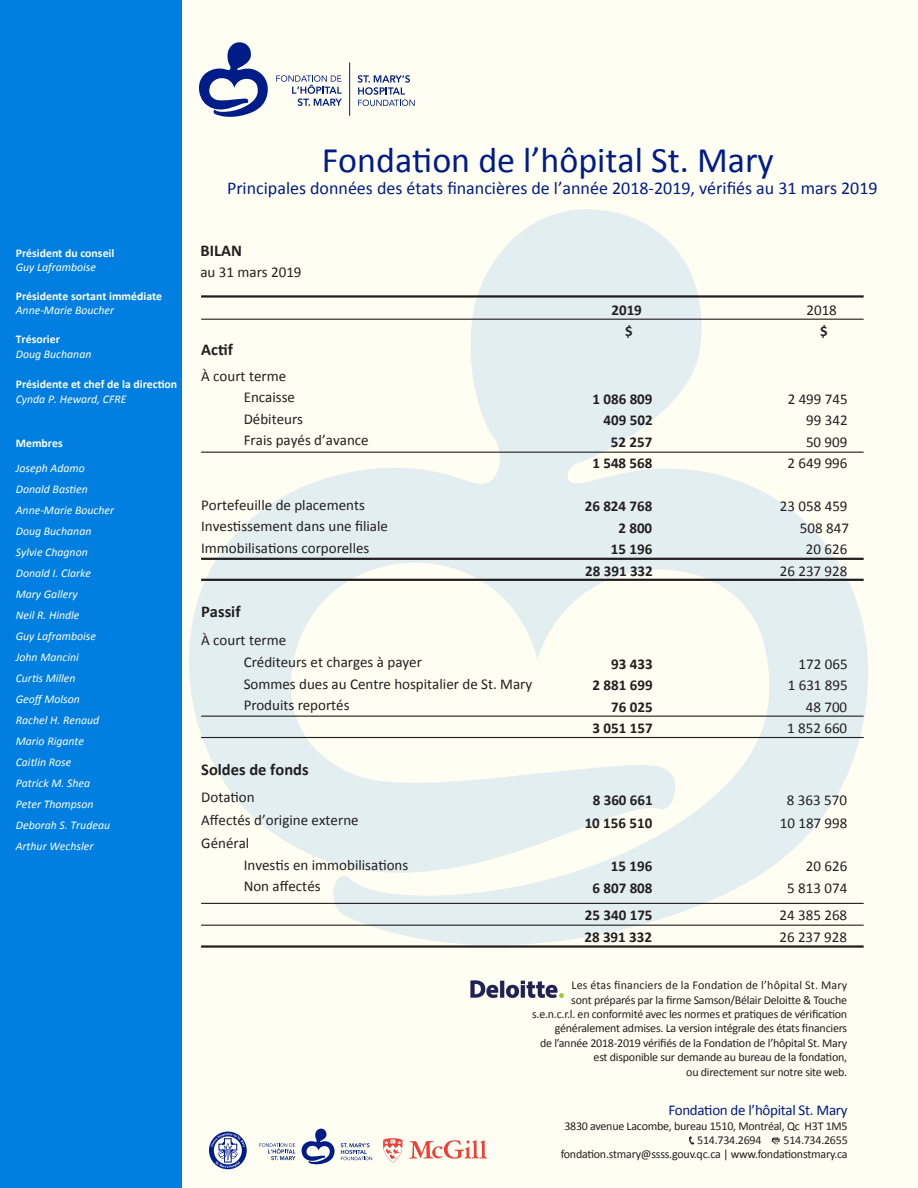
<style>
.page{position:relative;width:918px;height:1188px;background:#fff}
.page>*{position:absolute;margin:0;border:0;box-sizing:border-box;transform-origin:0 0}
.t1{font:36px "Calibri";color:#001c88}
.t2{font:18px "Calibri";color:#001c88}
.t3{font:700 16.5px "Calibri";color:#231f20}
.t4{font:15px/21.5px "Calibri";color:#231f20}
.t5{font:700 15px/21.5px "Calibri";color:#231f20;text-align:right}
.t6{font:15px "Calibri";letter-spacing:-.02em;color:#001c88}
.t7{font:12px/14.4px "Calibri";letter-spacing:-.02em;color:#231f20;text-align:right}
.t8{font:italic 11.85px/21px "Calibri";color:#fff}
.t9{font:700 11.85px "Calibri";color:#fff}
</style>
<div class="page">
<div style="left:181px;top:0;width:737px;height:1188px;background:#fffef2"></div>
<div style="left:0;top:0;width:181px;height:1188px;background:#007fe1"></div>
<svg style="left:199px;top:42px;width:69px;height:75px"></svg>
<svg style="left:358px;top:75px;width:57px;height:31px"></svg>
<svg style="left:276px;top:75px;width:66px;height:31px"></svg>
<hr style="left:349px;top:62px;width:1px;height:54px;background:#001c88">
<img style="left:470px;top:980px;width:94px;height:18px">
<svg style="left:689px;top:1136px;width:5px;height:9px"></svg>
<svg style="left:772px;top:1137px;width:8px;height:7px"></svg>
<svg style="left:189px;top:209px;width:679px;height:736px"></svg>
<hr style="left:201px;top:295px;width:663px;height:3px;background:#231f20">
<hr style="left:201px;top:579px;width:663px;height:2px;background:#231f20">
<hr style="left:201px;top:558px;width:663px;height:2px;background:#231f20">
<hr style="left:201px;top:319px;width:663px;height:1px;background:#231f20">
<hr style="left:201px;top:452px;width:663px;height:1px;background:#231f20">
<hr style="left:201px;top:737px;width:663px;height:1px;background:#231f20">
<hr style="left:201px;top:716px;width:663px;height:1px;background:#231f20">
<hr style="left:201px;top:945px;width:663px;height:3px;background:#231f20">
<hr style="left:201px;top:925px;width:663px;height:1px;background:#231f20">
<hr style="left:201px;top:903px;width:663px;height:1px;background:#231f20">
<svg style="left:209px;top:1132px;width:38px;height:37px"></svg>
<svg style="left:211px;top:1133px;width:34px;height:35px"></svg>
<svg style="left:341px;top:1143px;width:31px;height:17px"></svg>
<svg style="left:259px;top:1128px;width:76px;height:37px"></svg>
<svg style="left:383px;top:1138px;width:20px;height:25px"></svg>
<svg style="left:409px;top:1140px;width:78px;height:19px"></svg>
<p class="t9" style="left:16px;top:245px;width:100px">Président du conseil</p>
<p class="t8" style="left:16px;top:256px;width:82px">Guy Laframboise</p>
<p class="t9" style="left:16px;top:288px;width:148px">Présidente sortant immédiate</p>
<p class="t8" style="left:16px;top:299px;width:100px">Anne-Marie Boucher</p>
<p class="t9" style="left:16px;top:332px;width:46px">Trésorier</p>
<p class="t8" style="left:16px;top:343px;width:77px">Doug Buchanan</p>
<p class="t9" style="left:16px;top:377px;width:163px">Présidente et chef de la direction</p>
<p class="t8" style="left:16px;top:388px;width:112px">Cynda P. Heward, CFRE</p>
<p class="t9" style="left:16px;top:436px;width:48px">Membres</p>
<p class="t8" style="left:16px;top:457px;width:100px">Joseph Adamo<br>Donald Bastien<br>Anne-Marie Boucher<br>Doug Buchanan<br>Sylvie Chagnon<br>Donald I. Clarke<br>Mary Gallery<br>Neil R. Hindle<br>Guy Laframboise<br>John Mancini<br>Curtis Millen<br>Geoff Molson<br>Rachel H. Renaud<br>Mario Rigante<br>Caitlin Rose<br>Patrick M. Shea<br>Peter Thompson<br>Deborah S. Trudeau<br>Arthur Wechsler</p>
<h1 class="t1" style="left:322px;top:138px;width:454px">Fondation de l’hôpital St. Mary</h1>
<h2 class="t2" style="left:227px;top:177px;width:652px">Principales données des états financières de l’année 2018-2019, vérifiés au 31 mars 2019</h2>
<h3 class="t3" style="left:200px;top:240px;width:43px">BILAN</h3>
<p class="t4" style="left:200px;top:261px;width:103px">au 31 mars 2019</p>
<h3 class="t3" style="left:201px;top:339px;width:33px">Actif</h3>
<p class="t4" style="left:244px;top:365px;width:127px;text-indent:-42px">À court terme<br>Encaisse<br>Débiteurs<br>Frais payés d’avance</p>
<p class="t4" style="left:201px;top:494px;width:188px">Portefeuille de placements<br>Investissement dans une filiale<br>Immobilisations corporelles</p>
<h3 class="t3" style="left:201px;top:601px;width:41px">Passif</h3>
<p class="t4" style="left:244px;top:629px;width:290px;text-indent:-42px">À court terme<br>Créditeurs et charges à payer<br>Sommes dues au Centre hospitalier de St. Mary</p>
<p class="t4" style="left:244px;top:694px;width:107px">Produits reportés</p>
<h3 class="t3" style="left:201px;top:759px;width:109px">Soldes de fonds</h3>
<p class="t4" style="left:201px;top:786px;width:159px;line-height:23.1px">Dotation<br>Affectés d’origine externe<br>Général</p>
<p class="t4" style="left:244px;top:854px;width:166px">Investis en immobilisations<br>Non affectés</p>
<p class="t5" style="left:611px;top:299px;width:32px">2019</p>
<p class="t4" style="left:806px;top:299px;width:32px">2018</p>
<p class="t5" style="left:625px;top:321px;width:9px">$</p>
<p class="t5" style="left:820px;top:321px;width:9px">$</p>
<p class="t5" style="left:592px;top:388px;width:62px">1 086 809<br>409 502<br>52 257<br>1 548 568</p>
<p class="t5" style="left:585px;top:496px;width:70px">26 824 768<br>2 800<br>15 196<br>28 391 332</p>
<p class="t5" style="left:593px;top:653px;width:62px">93 433<br>2 881 699<br>76 025<br>3 051 157</p>
<p class="t5" style="left:593px;top:790px;width:62px">8 360 661</p>
<p class="t5" style="left:585px;top:813px;width:69px">10 156 510</p>
<p class="t5" style="left:592px;top:856px;width:62px">15 196<br>6 807 808</p>
<p class="t5" style="left:584px;top:904px;width:70px;line-height:22.2px;text-align:left">25 340 175<br>28 391 332</p>
<p class="t4" style="left:788px;top:388px;width:62px;text-align:right">2 499 745<br>99 342<br>50 909<br>2 649 996</p>
<p class="t4" style="left:780px;top:496px;width:71px;text-align:right">23 058 459<br>508 847<br>20 626<br>26 237 928</p>
<p class="t4" style="left:787px;top:653px;width:62px;text-align:right">172 065<br>1 631 895<br>48 700<br>1 852 660</p>
<p class="t4" style="left:787px;top:790px;width:62px">8 363 570</p>
<p class="t4" style="left:780px;top:813px;width:69px">10 187 998</p>
<p class="t4" style="left:787px;top:856px;width:62px;text-align:right">20 626<br>5 813 074</p>
<p class="t4" style="left:779px;top:904px;width:69px;line-height:22.2px">24 385 268<br>26 237 928</p>
<p class="t7" style="left:532px;top:978px;width:317px">Les étas financiers de la Fondation de l’hôpital St. Mary<br>sont préparés par la firme Samson/Bélair Deloitte &amp; Touche s.e.n.c.r.l. en conformité avec les normes et pratiques de vérification généralement admises. La version intégrale des états financiers<br>de l’année 2018-2019 vérifiés de la Fondation de l’hôpital St. Mary est disponible sur demande au bureau de la fondation,<br>ou directement sur notre site web.</p>
<p class="t6" style="left:668px;top:1101px;width:181px">Fondation de l’hôpital St. Mary</p>
<p class="t7" style="left:697px;top:1118px;width:152px;text-align:left;text-indent:-133px">3830 avenue Lacombe, bureau 1510, Montréal, Qc H3T 1M5<br>514.734.2694</p>
<p class="t7" style="left:561px;top:1133px;width:289px">514.734.2655<br>fondation.stmary@ssss.gouv.qc.ca | www.fondationstmary.ca</p>
</div>
